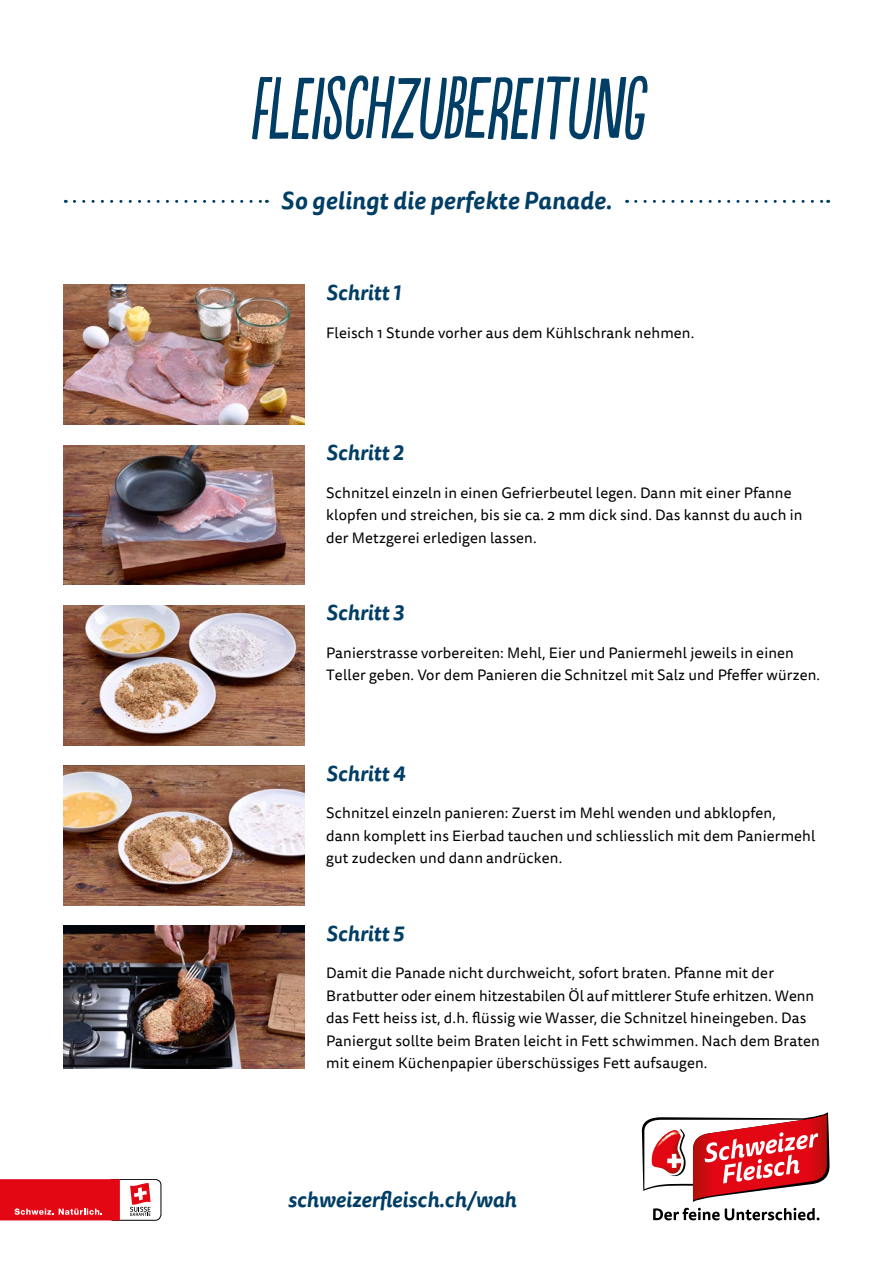
<style>
.page{position:relative;width:893px;height:1263px;background:#fff}
.page>*{position:absolute;margin:0;border:0;box-sizing:border-box;transform-origin:0 0}
.t1{font:82.5px "Populaire";color:#003e65}
.t2{font:italic 700 24px "Tisa Sans OT";letter-spacing:.01em;color:#003e65}
.t3{font:italic 700 21px "Tisa Sans OT";color:#003e65}
.t4{font:15px/22.5px "Tisa Sans OT";letter-spacing:.01em;color:#000}
</style>
<div class="page">
<svg style="left:642px;top:1112px;width:187px;height:90px"></svg>
<svg style="left:653px;top:1208px;width:166px;height:12px"></svg>
<div style="left:107px;top:1179px;width:54px;height:41px;border:1px solid #000;border-radius:6px"></div>
<svg style="left:130px;top:1183px;width:21px;height:33px"></svg>
<div style="left:0;top:1179px;width:120px;height:41px;background:#e30613"></div>
<svg style="left:15px;top:1208px;width:87px;height:7px"></svg>
<svg style="left:74px;top:200px;width:193px;height:3px"></svg>
<svg style="left:636px;top:200px;width:193px;height:3px"></svg>
<img style="left:64px;top:285px;width:241px;height:140px">
<img style="left:64px;top:445px;width:241px;height:140px">
<img style="left:64px;top:605px;width:241px;height:140px">
<img style="left:64px;top:765px;width:241px;height:140px">
<img style="left:64px;top:925px;width:241px;height:143px">
<h1 class="t1" style="left:249px;top:63px;width:408px">FLEISCHZUBEREITUNG</h1>
<h2 class="t2" style="left:281px;top:185px;width:333px">So gelingt die perfekte Panade.</h2>
<h3 class="t3" style="left:326px;top:279px;width:76px">Schritt 1</h3>
<p class="t4" style="left:326px;top:322px;width:370px">Fleisch 1 Stunde vorher aus dem Kühlschrank nehmen.</p>
<h3 class="t3" style="left:326px;top:439px;width:79px">Schritt 2</h3>
<p class="t4" style="left:326px;top:482px;width:478px">Schnitzel einzeln in einen Gefrierbeutel legen. Dann mit einer Pfanne klopfen und streichen, bis sie ca. 2 mm dick sind. Das kannst du auch in der Metzgerei erledigen lassen.</p>
<h3 class="t3" style="left:326px;top:600px;width:79px">Schritt 3</h3>
<p class="t4" style="left:326px;top:642px;width:496px">Panierstrasse vorbereiten: Mehl, Eier und Paniermehl jeweils in einen<br>Teller geben. Vor dem Panieren die Schnitzel mit Salz und Pfeffer würzen.</p>
<h3 class="t3" style="left:326px;top:760px;width:80px">Schritt 4</h3>
<p class="t4" style="left:326px;top:802px;width:491px">Schnitzel einzeln panieren: Zuerst im Mehl wenden und abklopfen,<br>dann komplett ins Eierbad tauchen und schliesslich mit dem Paniermehl gut zudecken und dann andrücken.</p>
<h3 class="t3" style="left:326px;top:920px;width:79px">Schritt 5</h3>
<p class="t4" style="left:326px;top:963px;width:495px">Damit die Panade nicht durchweicht, sofort braten. Pfanne mit der Bratbutter oder einem hitzestabilen Öl auf mittlerer Stufe erhitzen. Wenn das Fett heiss ist, d.h. flüssig wie Wasser, die Schnitzel hineingeben. Das Paniergut sollte beim Braten leicht in Fett schwimmen. Nach dem Braten mit einem Küchenpapier überschüssiges Fett aufsaugen.</p>
<h3 class="t3" style="left:288px;top:1187px;width:230px">schweizerfleisch.ch/wah</h3>
</div>
